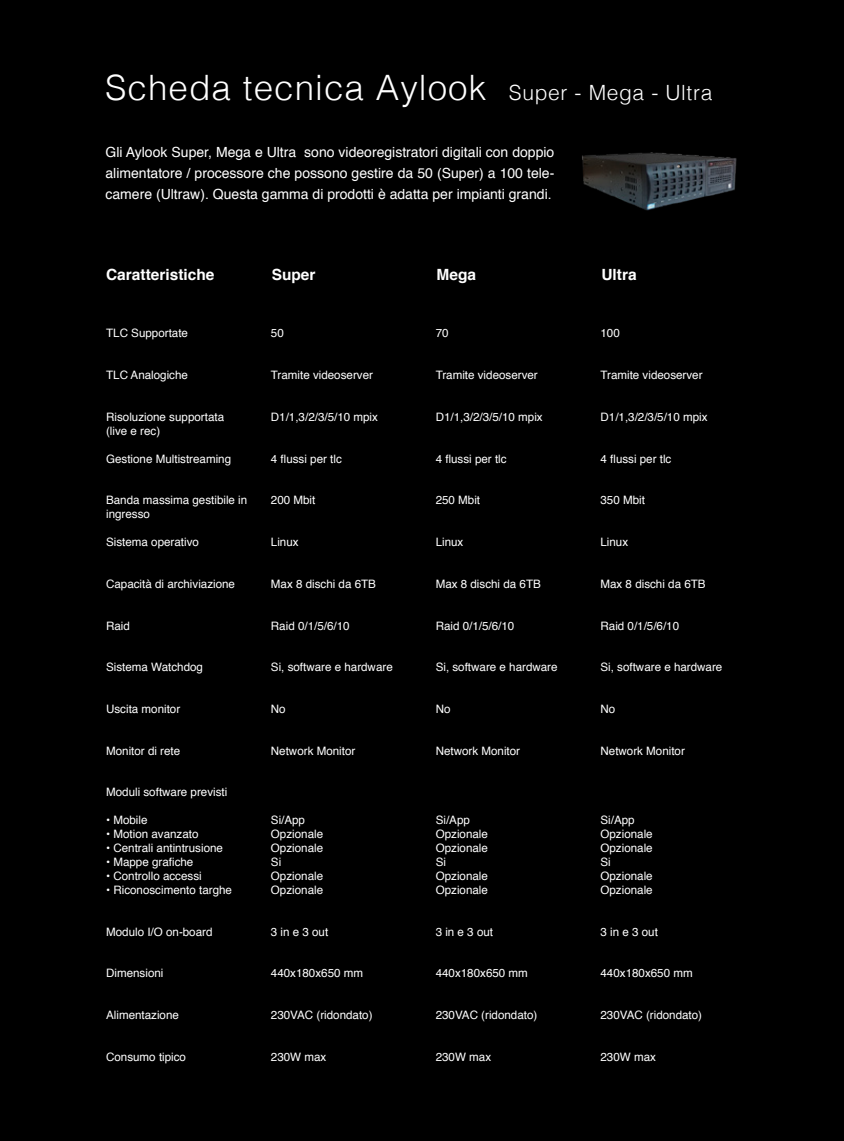
<style>
.page{position:relative;width:844px;height:1141px;background:#fff}
.page>*{position:absolute;margin:0;border:0;box-sizing:border-box;transform-origin:0 0}
.t1{font:300 35px "Helvetica";letter-spacing:.03em;color:#fff}
.t2{font:700 15.4px "Helvetica";color:#fff}
.t3{font:14px/21px "Helvetica";color:#fff;text-align:justify}
.t4{font:11.55px/13.8px "Helvetica";color:#fff}
.s1{font-size:21px}
</style>
<div class="page">
<div style="left:0;top:0;width:843px;height:1141px;background:#000"></div>
<img style="left:582px;top:152px;width:155px;height:59px">
<h1 class="t1" style="left:105px;top:57px;width:608px">Scheda tecnica Aylook <span class="s1">Super - Mega - Ultra</span></h1>
<p class="t3" style="left:105px;top:142px;width:450px">Gli Aylook Super, Mega e Ultra sono videoregistratori digitali con doppio alimentatore / processore che possono gestire da 50 (Super) a 100 tele&shy;camere (Ultraw). Questa gamma di prodotti è adatta per impianti grandi.</p>
<h2 class="t2" style="left:106px;top:262px;width:110px">Caratteristiche</h2>
<h2 class="t2" style="left:272px;top:262px;width:45px">Super</h2>
<h2 class="t2" style="left:436px;top:262px;width:41px">Mega</h2>
<h2 class="t2" style="left:601px;top:262px;width:37px">Ultra</h2>
<p class="t4" style="left:106px;top:327px;width:83px">TLC Supportate</p>
<p class="t4" style="left:106px;top:368px;width:83px">TLC Analogiche</p>
<p class="t4" style="left:106px;top:410px;width:119px">Risoluzione supportata (live e rec)</p>
<p class="t4" style="left:106px;top:452px;width:126px">Gestione Multistreaming</p>
<p class="t4" style="left:106px;top:494px;width:143px">Banda massima gestibile in ingresso</p>
<p class="t4" style="left:106px;top:535px;width:94px">Sistema operativo</p>
<p class="t4" style="left:106px;top:577px;width:130px">Capacità di archiviazione</p>
<p class="t4" style="left:106px;top:619px;width:25px">Raid</p>
<p class="t4" style="left:106px;top:661px;width:98px">Sistema Watchdog</p>
<p class="t4" style="left:106px;top:702px;width:76px">Uscita monitor</p>
<p class="t4" style="left:106px;top:744px;width:76px">Monitor di rete</p>
<p class="t4" style="left:106px;top:786px;width:123px">Moduli software previsti</p>
<p class="t4" style="left:106px;top:814px;width:43px">• Mobile</p>
<p class="t4" style="left:106px;top:828px;width:94px">• Motion avanzato</p>
<p class="t4" style="left:106px;top:841px;width:118px">• Centrali antintrusione</p>
<p class="t4" style="left:106px;top:855px;width:89px">• Mappe grafiche</p>
<p class="t4" style="left:106px;top:869px;width:97px">• Controllo accessi</p>
<p class="t4" style="left:106px;top:883px;width:127px">• Riconoscimento targhe</p>
<p class="t4" style="left:106px;top:925px;width:108px">Modulo I/O on-board</p>
<p class="t4" style="left:106px;top:967px;width:59px">Dimensioni</p>
<p class="t4" style="left:106px;top:1008px;width:74px">Alimentazione</p>
<p class="t4" style="left:106px;top:1050px;width:81px">Consumo tipico</p>
<p class="t4" style="left:271px;top:327px;width:14px">50</p>
<p class="t4" style="left:271px;top:368px;width:103px">Tramite videoserver</p>
<p class="t4" style="left:271px;top:410px;width:108px">D1/1,3/2/3/5/10 mpix</p>
<p class="t4" style="left:271px;top:452px;width:72px">4 flussi per tlc</p>
<p class="t4" style="left:271px;top:494px;width:46px">200 Mbit</p>
<p class="t4" style="left:271px;top:535px;width:29px">Linux</p>
<p class="t4" style="left:271px;top:577px;width:107px">Max 8 dischi da 6TB</p>
<p class="t4" style="left:271px;top:619px;width:80px">Raid 0/1/5/6/10</p>
<p class="t4" style="left:271px;top:661px;width:123px">Si, software e hardware</p>
<p class="t4" style="left:271px;top:702px;width:16px">No</p>
<p class="t4" style="left:271px;top:744px;width:86px">Network Monitor</p>
<p class="t4" style="left:271px;top:814px;width:54px">Si/App<br>Opzionale<br>Opzionale<br>Si<br>Opzionale<br>Opzionale</p>
<p class="t4" style="left:271px;top:925px;width:59px">3 in e 3 out</p>
<p class="t4" style="left:271px;top:967px;width:94px">440x180x650 mm</p>
<p class="t4" style="left:271px;top:1008px;width:103px">230VAC (ridondato)</p>
<p class="t4" style="left:271px;top:1050px;width:57px">230W max</p>
<p class="t4" style="left:435px;top:327px;width:14px">70</p>
<p class="t4" style="left:435px;top:368px;width:103px">Tramite videoserver</p>
<p class="t4" style="left:435px;top:410px;width:108px">D1/1,3/2/3/5/10 mpix</p>
<p class="t4" style="left:435px;top:452px;width:72px">4 flussi per tlc</p>
<p class="t4" style="left:435px;top:494px;width:46px">250 Mbit</p>
<p class="t4" style="left:435px;top:535px;width:29px">Linux</p>
<p class="t4" style="left:435px;top:577px;width:107px">Max 8 dischi da 6TB</p>
<p class="t4" style="left:435px;top:619px;width:80px">Raid 0/1/5/6/10</p>
<p class="t4" style="left:435px;top:661px;width:123px">Si, software e hardware</p>
<p class="t4" style="left:435px;top:702px;width:16px">No</p>
<p class="t4" style="left:435px;top:744px;width:86px">Network Monitor</p>
<p class="t4" style="left:435px;top:814px;width:54px">Si/App<br>Opzionale<br>Opzionale<br>Si<br>Opzionale<br>Opzionale</p>
<p class="t4" style="left:435px;top:925px;width:59px">3 in e 3 out</p>
<p class="t4" style="left:435px;top:967px;width:94px">440x180x650 mm</p>
<p class="t4" style="left:435px;top:1008px;width:103px">230VAC (ridondato)</p>
<p class="t4" style="left:435px;top:1050px;width:57px">230W max</p>
<p class="t4" style="left:600px;top:327px;width:21px">100</p>
<p class="t4" style="left:600px;top:368px;width:103px">Tramite videoserver</p>
<p class="t4" style="left:600px;top:410px;width:108px">D1/1,3/2/3/5/10 mpix</p>
<p class="t4" style="left:600px;top:452px;width:72px">4 flussi per tlc</p>
<p class="t4" style="left:600px;top:494px;width:46px">350 Mbit</p>
<p class="t4" style="left:600px;top:535px;width:29px">Linux</p>
<p class="t4" style="left:600px;top:577px;width:107px">Max 8 dischi da 6TB</p>
<p class="t4" style="left:600px;top:619px;width:80px">Raid 0/1/5/6/10</p>
<p class="t4" style="left:600px;top:661px;width:123px">Si, software e hardware</p>
<p class="t4" style="left:600px;top:702px;width:16px">No</p>
<p class="t4" style="left:600px;top:744px;width:86px">Network Monitor</p>
<p class="t4" style="left:600px;top:814px;width:54px">Si/App<br>Opzionale<br>Opzionale<br>Si<br>Opzionale<br>Opzionale</p>
<p class="t4" style="left:600px;top:925px;width:59px">3 in e 3 out</p>
<p class="t4" style="left:600px;top:967px;width:94px">440x180x650 mm</p>
<p class="t4" style="left:600px;top:1008px;width:103px">230VAC (ridondato)</p>
<p class="t4" style="left:600px;top:1050px;width:57px">230W max</p>
</div>
